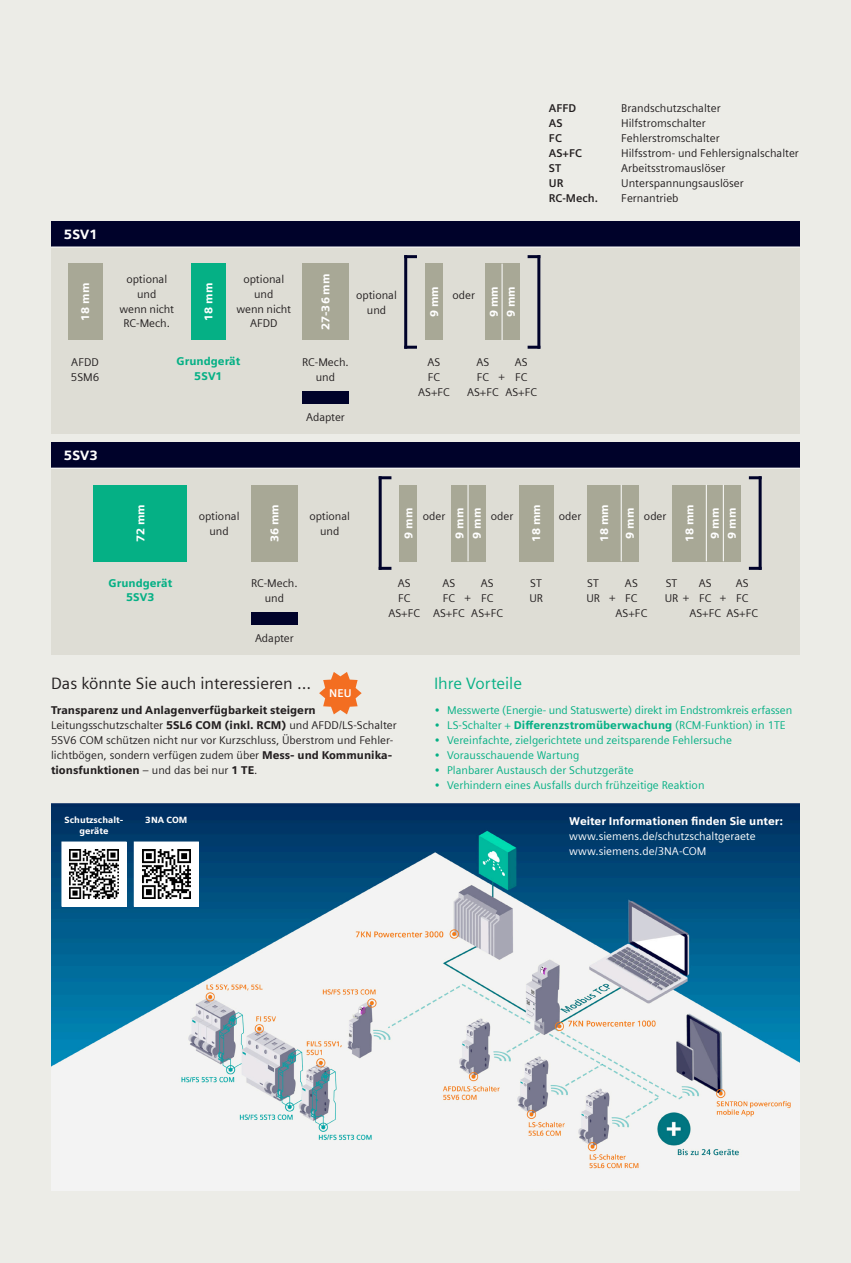
<style>
.page{position:relative;width:851px;height:1263px;background:#fff}
.page>*{position:absolute;margin:0;border:0;box-sizing:border-box;transform-origin:0 0}
.t1{font:16.5px "Siemens Sans";color:#231f20}
.t2{font:16.5px "Siemens Sans";color:#05b085}
.t3{font:900 13.5px "Siemens Sans";color:#fff}
.t4{font:11.25px/14.9px "Siemens Sans";color:#231f20;text-align:center}
.t5{font:11.25px "Siemens Sans";color:#05b085}
.t6{font:11.25px "Siemens Sans Global";color:#231f20}
.t7{font:900 11.25px/17px "Siemens Sans";color:#fff}
.t8{font:11.25px/14.9px "Siemens Sans";color:#fff}
.t9{font:900 11.25px/14.9px "Siemens Sans";color:#05b085;text-align:center}
.t10{font:700 11.25px "Siemens Sans Global";color:#231f20}
.t11{font:700 11.25px "Siemens Sans Global";color:#fff}
.t12{font:900 9px/10.8px "Siemens Sans";color:#fff;text-align:center}
.s1{font-weight:900}
</style>
<div class="page">
<div style="left:0;top:0;width:850px;height:1263px;background:#ecece7"></div>
<div style="left:51px;top:247px;width:748px;height:187px;background:#deddd5"></div>
<div style="left:51px;top:221px;width:748px;height:26px;background:#00022a"></div>
<div style="left:302px;top:264px;width:47px;height:76px;background:#a8a896"></div>
<div style="left:191px;top:264px;width:34px;height:76px;background:#05b085"></div>
<div style="left:68px;top:264px;width:34px;height:76px;background:#a8a896"></div>
<div style="left:425px;top:264px;width:17px;height:76px;background:#a8a896"></div>
<div style="left:485px;top:264px;width:17px;height:76px;background:#a8a896"></div>
<div style="left:502px;top:264px;width:17px;height:76px;background:#a8a896"></div>
<hr style="left:501px;top:264px;width:1px;height:76px;background:#fff">
<hr style="left:404px;top:255px;width:3px;height:94px;background:#00022a">
<svg style="left:404px;top:255px;width:13px;height:3px"></svg>
<svg style="left:404px;top:346px;width:13px;height:3px"></svg>
<hr style="left:537px;top:255px;width:3px;height:94px;background:#00022a">
<svg style="left:527px;top:255px;width:11px;height:3px"></svg>
<svg style="left:527px;top:346px;width:13px;height:3px"></svg>
<div style="left:302px;top:391px;width:47px;height:13px;background:#00022a"></div>
<hr style="left:51px;top:247px;width:748px;height:1px;background:#fff">
<div style="left:51px;top:468px;width:748px;height:187px;background:#deddd5"></div>
<div style="left:51px;top:442px;width:748px;height:26px;background:#00022a"></div>
<div style="left:251px;top:485px;width:47px;height:76px;background:#a8a896"></div>
<div style="left:94px;top:485px;width:93px;height:76px;background:#05b085"></div>
<div style="left:251px;top:612px;width:47px;height:13px;background:#00022a"></div>
<div style="left:400px;top:485px;width:17px;height:76px;background:#a8a896"></div>
<div style="left:519px;top:485px;width:34px;height:76px;background:#a8a896"></div>
<div style="left:451px;top:485px;width:17px;height:76px;background:#a8a896"></div>
<div style="left:468px;top:485px;width:17px;height:76px;background:#a8a896"></div>
<hr style="left:467px;top:485px;width:1px;height:76px;background:#fff">
<div style="left:587px;top:485px;width:34px;height:76px;background:#a8a896"></div>
<div style="left:621px;top:485px;width:17px;height:76px;background:#a8a896"></div>
<hr style="left:620px;top:485px;width:1px;height:76px;background:#fff">
<div style="left:672px;top:485px;width:34px;height:76px;background:#a8a896"></div>
<div style="left:706px;top:485px;width:17px;height:76px;background:#a8a896"></div>
<div style="left:723px;top:485px;width:17px;height:76px;background:#a8a896"></div>
<hr style="left:705px;top:485px;width:1px;height:76px;background:#fff">
<hr style="left:722px;top:485px;width:1px;height:76px;background:#fff">
<hr style="left:378px;top:476px;width:3px;height:94px;background:#00022a">
<svg style="left:378px;top:476px;width:13px;height:3px"></svg>
<svg style="left:378px;top:567px;width:13px;height:3px"></svg>
<hr style="left:758px;top:476px;width:3px;height:94px;background:#00022a">
<svg style="left:748px;top:476px;width:13px;height:3px"></svg>
<svg style="left:748px;top:567px;width:11px;height:3px"></svg>
<hr style="left:51px;top:468px;width:748px;height:1px;background:#fff">
<img style="left:51px;top:804px;width:748px;height:387px">
<svg style="left:319px;top:672px;width:42px;height:42px"></svg>
<div style="left:62px;top:842px;width:64px;height:64px;background:#fff"></div>
<img style="left:70px;top:850px;width:48px;height:48px">
<div style="left:134px;top:842px;width:64px;height:64px;background:#fff"></div>
<img style="left:142px;top:850px;width:49px;height:48px">
<div style="left:134px;top:842px;width:65px;height:64px;border:1px solid #fff"></div>
<p class="t3" style="left:64px;top:223px;width:36px">5SV1</p>
<p class="t7" style="left:76px;top:321px;width:40px;rotate:-90deg">18 mm</p>
<p class="t4" style="left:71px;top:354px;width:30px;text-align:left">AFDD<br>5SM6</p>
<p class="t3" style="left:64px;top:444px;width:36px">5SV3</p>
<p class="t4" style="left:119px;top:271px;width:56px">optional und<br>wenn nicht<br>RC-Mech.</p>
<p class="t7" style="left:316px;top:330px;width:58px;rotate:-90deg">27-36 mm</p>
<p class="t4" style="left:236px;top:271px;width:56px">optional und<br>wenn nicht<br>AFDD</p>
<p class="t7" style="left:199px;top:321px;width:40px;rotate:-90deg">18 mm</p>
<p class="t4" style="left:356px;top:287px;width:42px">optional und</p>
<p class="t9" style="left:176px;top:353px;width:65px">Grundgerät<br>5SV1</p>
<p class="t4" style="left:302px;top:354px;width:48px">RC-Mech. und</p>
<p class="t4" style="left:306px;top:409px;width:40px">Adapter</p>
<p class="t10" style="left:549px;top:100px;width:29px">AFFD</p>
<p class="t6" style="left:621px;top:100px;width:101px">Brandschutzschalter</p>
<p class="t10" style="left:549px;top:115px;width:15px">AS</p>
<p class="t6" style="left:621px;top:115px;width:86px">Hilfstromschalter</p>
<p class="t10" style="left:549px;top:130px;width:14px">FC</p>
<p class="t6" style="left:621px;top:130px;width:100px">Fehlerstromschalter</p>
<p class="t10" style="left:549px;top:145px;width:35px">AS+FC</p>
<p class="t6" style="left:621px;top:145px;width:179px">Hilfsstrom- und Fehlersignalschalter</p>
<p class="t10" style="left:549px;top:159px;width:14px">ST</p>
<p class="t6" style="left:621px;top:160px;width:106px">Arbeitsstromauslöser</p>
<p class="t10" style="left:549px;top:174px;width:16px">UR</p>
<p class="t6" style="left:621px;top:174px;width:124px">Unterspannungsauslöser</p>
<p class="t10" style="left:549px;top:189px;width:51px">RC-Mech.</p>
<p class="t6" style="left:621px;top:189px;width:59px">Fernantrieb</p>
<p class="t7" style="left:425px;top:317px;width:32px;rotate:-90deg">9 mm</p>
<p class="t7" style="left:484px;top:317px;width:32px;rotate:-90deg">9 mm<br>9 mm</p>
<p class="t4" style="left:452px;top:287px;width:24px">oder</p>
<p class="t4" style="left:418px;top:354px;width:33px">AS<br>FC<br>AS+FC</p>
<p class="t4" style="left:505px;top:354px;width:33px">AS<br>FC<br>AS+FC</p>
<p class="t4" style="left:467px;top:354px;width:33px">AS<br>FC<br>AS+FC</p>
<p class="t4" style="left:498px;top:368px;width:8px">+</p>
<p class="t7" style="left:131px;top:542px;width:40px;rotate:-90deg">72 mm</p>
<p class="t7" style="left:265px;top:542px;width:40px;rotate:-90deg">36 mm</p>
<p class="t4" style="left:309px;top:508px;width:42px">optional und</p>
<p class="t4" style="left:199px;top:508px;width:42px">optional und</p>
<p class="t7" style="left:399px;top:538px;width:32px;rotate:-90deg">9 mm</p>
<p class="t7" style="left:450px;top:538px;width:32px;rotate:-90deg">9 mm<br>9 mm</p>
<p class="t7" style="left:527px;top:542px;width:40px;rotate:-90deg">18 mm</p>
<p class="t7" style="left:595px;top:542px;width:40px;rotate:-90deg">18 mm</p>
<p class="t7" style="left:620px;top:538px;width:32px;rotate:-90deg">9 mm</p>
<p class="t7" style="left:680px;top:542px;width:40px;rotate:-90deg">18 mm</p>
<p class="t7" style="left:705px;top:538px;width:32px;rotate:-90deg">9 mm<br>9 mm</p>
<p class="t4" style="left:422px;top:508px;width:24px">oder</p>
<p class="t4" style="left:490px;top:508px;width:24px">oder</p>
<p class="t4" style="left:558px;top:508px;width:24px">oder</p>
<p class="t4" style="left:644px;top:508px;width:24px">oder</p>
<p class="t9" style="left:108px;top:575px;width:65px">Grundgerät<br>5SV3</p>
<p class="t4" style="left:251px;top:575px;width:48px">RC-Mech. und</p>
<p class="t4" style="left:255px;top:630px;width:40px">Adapter</p>
<p class="t4" style="left:388px;top:575px;width:33px">AS<br>FC<br>AS+FC</p>
<p class="t4" style="left:529px;top:575px;width:15px;text-align:left">ST<br>UR</p>
<p class="t4" style="left:433px;top:575px;width:33px">AS<br>FC<br>AS+FC</p>
<p class="t4" style="left:471px;top:575px;width:33px">AS<br>FC<br>AS+FC</p>
<p class="t4" style="left:464px;top:589px;width:8px">+</p>
<p class="t4" style="left:586px;top:575px;width:31px;text-align:left">ST<br>UR +</p>
<p class="t4" style="left:689px;top:575px;width:33px">AS<br>FC<br>AS+FC</p>
<p class="t4" style="left:726px;top:575px;width:33px">AS<br>FC<br>AS+FC</p>
<p class="t4" style="left:615px;top:575px;width:33px">AS<br>FC<br>AS+FC</p>
<p class="t4" style="left:664px;top:575px;width:26px;text-align:left">ST<br>UR +</p>
<p class="t4" style="left:719px;top:589px;width:8px">+</p>
<h1 class="t1" style="left:51px;top:670px;width:262px">Das könnte Sie auch interessieren ...</h1>
<h1 class="t2" style="left:434px;top:670px;width:90px">Ihre Vorteile</h1>
<p class="t4" style="left:51px;top:702px;width:347px;text-align:left"><span class="s1">Transparenz und Anlagenverfügbarkeit steigern </span>Leitungsschutzschalter <span class="s1">5SL6 COM (inkl. RCM)</span> und AFDD/LS-Schalter 5SV6 COM schützen nicht nur vor Kurzschluss, Überstrom und Fehler&shy;lichtbögen, sondern verfügen zudem über <span class="s1">Mess- und Kommunika&shy;tionsfunktionen</span> – und das bei nur <span class="s1">1 TE</span>.</p>
<p class="t5" style="left:434px;top:702px;width:359px">• Messwerte (Energie- und Statuswerte) direkt im Endstromkreis erfassen</p>
<p class="t11" style="left:329px;top:685px;width:24px">NEU</p>
<p class="t5" style="left:434px;top:717px;width:353px">• LS-Schalter + <span class="s1">Differenzstromüberwachung</span> (RCM-Funktion) in 1TE</p>
<p class="t5" style="left:434px;top:732px;width:299px">• Vereinfachte, zielgerichtete und zeitsparende Fehlersuche</p>
<p class="t5" style="left:434px;top:747px;width:146px">• Vorausschauende Wartung</p>
<p class="t5" style="left:434px;top:762px;width:201px">• Planbarer Austausch der Schutzgeräte</p>
<p class="t5" style="left:434px;top:776px;width:271px">• Verhindern eines Ausfalls durch frühzeitige Reaktion</p>
<p class="t7" style="left:569px;top:812px;width:215px">Weiter Informationen finden Sie unter:</p>
<p class="t8" style="left:569px;top:827px;width:188px">www.siemens.de/schutzschaltgeraete www.siemens.de/3NA-COM</p>
<p class="t12" style="left:65px;top:814px;width:60px">Schutzschalt&shy;geräte</p>
<p class="t12" style="left:145px;top:814px;width:44px">3NA COM</p>
</div>
